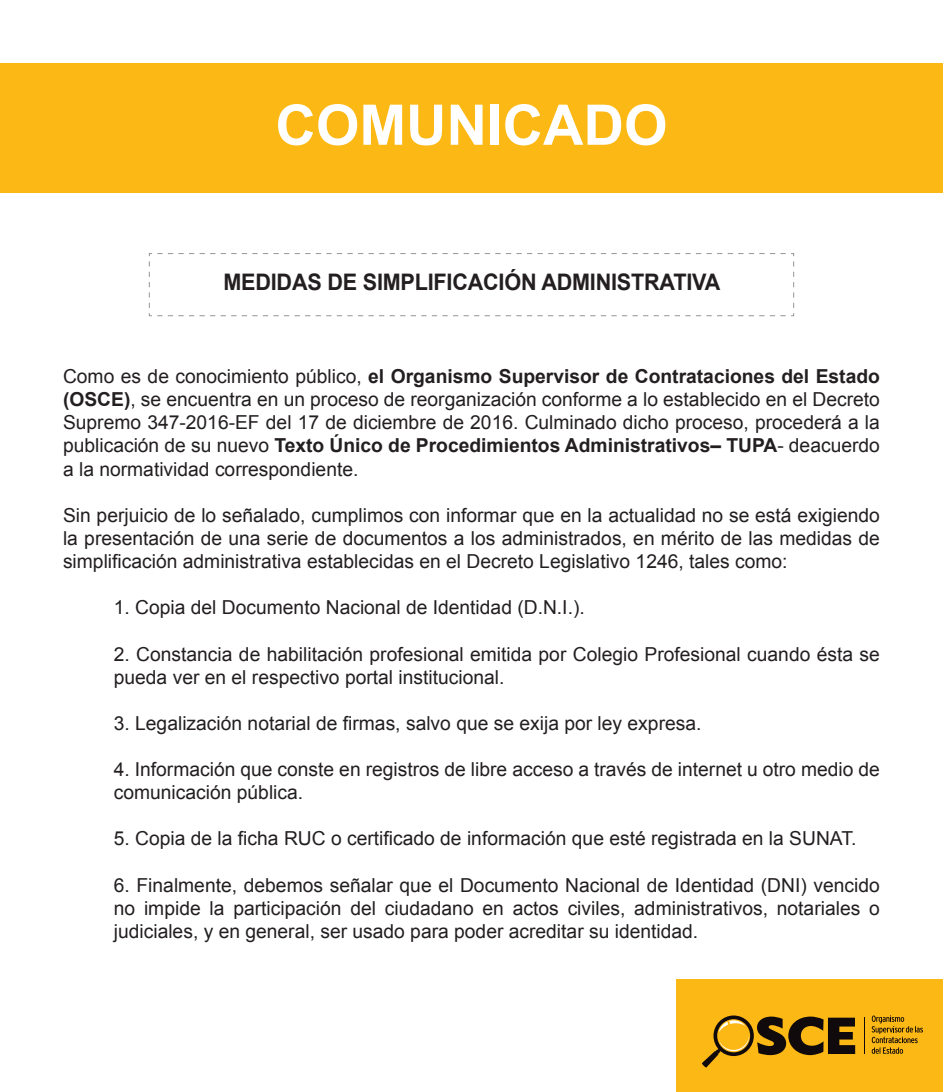
<style>
.page{position:relative;width:943px;height:1092px;background:#fff}
.page>*{position:absolute;margin:0;border:0;box-sizing:border-box;transform-origin:0 0}
.t1{font:700 56px "Arial";color:#fff}
.t2{font:700 22.75px "Arial";letter-spacing:-.01em;color:#231f20;scale:.95 1}
.t3{font:19.25px/23.1px "Arial";color:#231f20;text-align:justify}
.s1{font-weight:700}
</style>
<div class="page">
<svg style="left:148px;top:253px;width:646px;height:63px"></svg>
<div style="left:0;top:63px;width:943px;height:129px;background:#fcb814"></div>
<div style="left:676px;top:978px;width:267px;height:113px;background:#fcb814"></div>
<svg style="left:871px;top:1015px;width:52px;height:38px"></svg>
<svg style="left:702px;top:1015px;width:153px;height:52px"></svg>
<hr style="left:864px;top:1017px;width:1px;height:36px;background:#110a0c">
<p class="t1" style="left:275px;top:88px;width:393px">COMUNICADO</p>
<p class="t2" style="left:223px;top:267px;width:524px">MEDIDAS DE SIMPLIFICACIÓN ADMINISTRATIVA</p>
<p class="t3" style="left:63px;top:365px;width:818px">Como es de conocimiento público, <span class="s1">el Organismo Supervisor de Contrataciones del Estado (OSCE)</span>, se encuentra en un proceso de reorganización conforme a lo establecido en el Decreto Supremo 347-2016-EF del 17 de diciembre de 2016. Culminado dicho proceso, procederá a la publicación de su nuevo <span class="s1">Texto Único de Procedimientos Administrativos– TUPA</span>- deacuerdo a la normatividad correspondiente.</p>
<p class="t3" style="left:63px;top:503px;width:818px">Sin perjuicio de lo señalado, cumplimos con informar que en la actualidad no se está exigiendo la presentación de una serie de documentos a los administrados, en mérito de las medidas de simplificación administrativa establecidas en el Decreto Legislativo 1246, tales como:</p>
<p class="t3" style="left:114px;top:596px;width:472px">1. Copia del Documento Nacional de Identidad (D.N.I.).</p>
<p class="t3" style="left:114px;top:642px;width:767px">2. Constancia de habilitación profesional emitida por Colegio Profesional cuando ésta se pueda ver en el respectivo portal institucional.</p>
<p class="t3" style="left:114px;top:711px;width:589px">3. Legalización notarial de firmas, salvo que se exija por ley expresa.</p>
<p class="t3" style="left:114px;top:758px;width:767px">4. Información que conste en registros de libre acceso a través de internet u otro medio de comunicación pública.</p>
<p class="t3" style="left:114px;top:827px;width:744px">5. Copia de la ficha RUC o certificado de información que esté registrada en la SUNAT.</p>
<p class="t3" style="left:114px;top:873px;width:767px">6. Finalmente, debemos señalar que el Documento Nacional de Identidad (DNI) vencido no impide la participación del ciudadano en actos civiles, administrativos, notariales o judiciales, y en general, ser usado para poder acreditar su identidad.</p>
</div>
